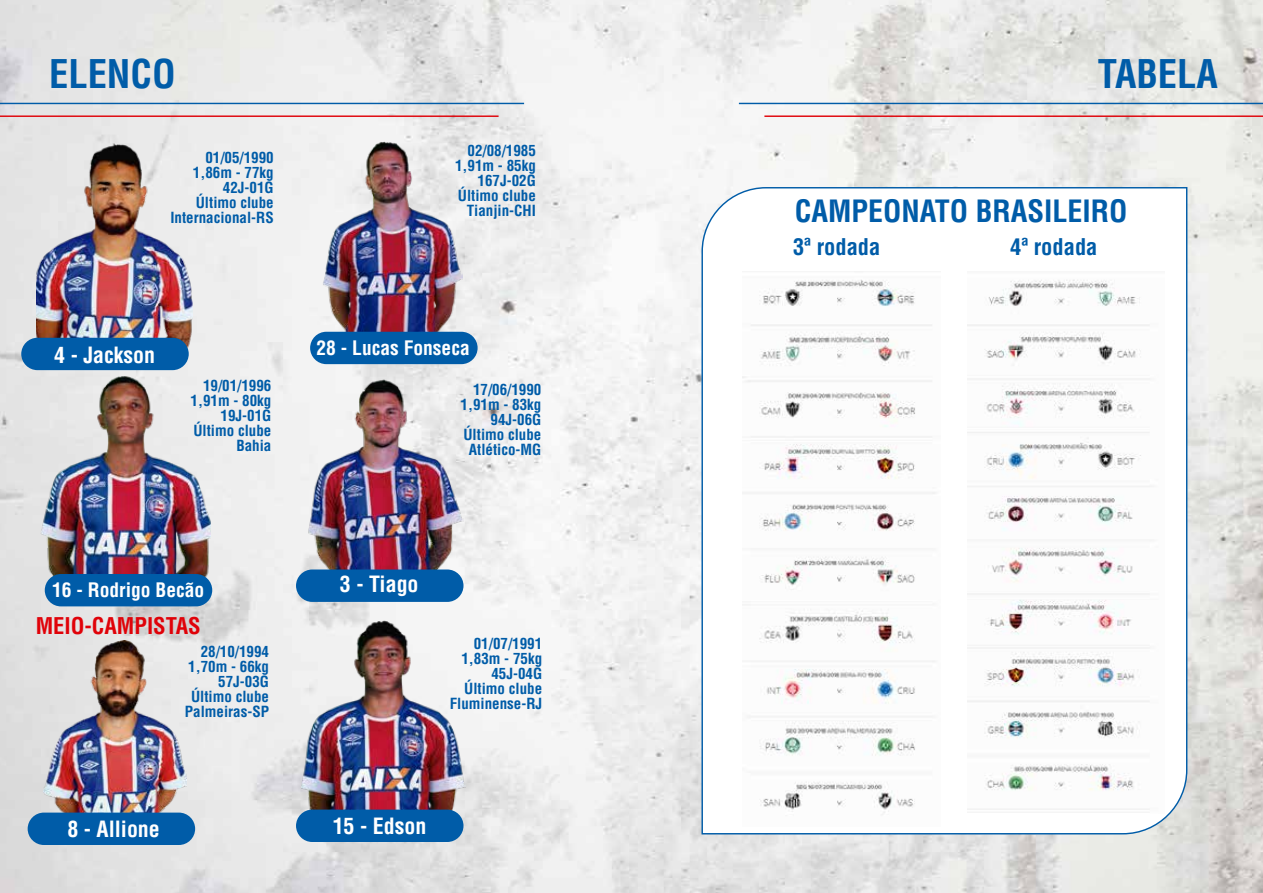
<style>
.page{position:relative;width:1263px;height:893px;background:#fff}
.page>*{position:absolute;margin:0;border:0;box-sizing:border-box;transform-origin:0 0}
.t1{font:700 condensed 38.55px "Helvetica LT Std";color:#005ca8}
.t2{font:700 condensed 30px "Helvetica LT Std";color:#005ca8}
.t3{font:700 condensed 22.5px "Helvetica LT Std";color:#005ca8}
.t4{font:700 condensed 22.5px "Helvetica LT Std";color:#e00209}
.t5{font:700 condensed 21.9px "Helvetica LT Std";color:#fff}
.t6{font:700 condensed 19.5px "Helvetica LT Std";color:#fff}
.t7{font:700 condensed 15px/15px "Helvetica LT Std";color:#005ca8;text-align:right}
</style>
<div class="page">
<img style="left:0;top:0;width:1263px;height:893px">
<hr style="left:0;top:115px;width:499px;height:2px;background:#e00209">
<hr style="left:764px;top:115px;width:499px;height:2px;background:#e00209">
<hr style="left:0;top:103px;width:524px;height:1px;background:#005ca8">
<hr style="left:739px;top:103px;width:524px;height:1px;background:#005ca8">
<svg style="left:701px;top:186px;width:487px;height:649px"></svg>
<img style="left:322px;top:142px;width:140px;height:190px">
<img style="left:39px;top:376px;width:172px;height:219px">
<div style="left:45px;top:574px;width:167px;height:32px;background:#005ca8;border-radius:16px"></div>
<div style="left:310px;top:332px;width:168px;height:32px;background:#005ca8;border-radius:16px"></div>
<img style="left:305px;top:376px;width:159px;height:214px">
<img style="left:43px;top:640px;width:144px;height:175px">
<div style="left:28px;top:813px;width:167px;height:32px;background:#005ca8;border-radius:16px"></div>
<div style="left:296px;top:569px;width:167px;height:33px;background:#005ca8;border-radius:16px"></div>
<img style="left:300px;top:619px;width:166px;height:213px">
<div style="left:296px;top:810px;width:167px;height:32px;background:#005ca8;border-radius:16px"></div>
<img style="left:37px;top:143px;width:156px;height:211px">
<div style="left:21px;top:338px;width:168px;height:32px;background:#005ca8;border-radius:16px"></div>
<img style="left:742px;top:271px;width:199px;height:555px">
<img style="left:968px;top:271px;width:196px;height:542px">
<h1 class="t1" style="left:49px;top:50px;width:128px">ELENCO</h1>
<h1 class="t1" style="left:1098px;top:50px;width:122px">TABELA</h1>
<p class="t7" style="left:170px;top:150px;width:105px">01/05/1990<br>1,86m - 77kg<br>42J-01G<br>Último clube<br>Internacional-RS</p>
<p class="t7" style="left:455px;top:143px;width:82px">02/08/1985<br>1,91m - 85kg<br>167J-02G<br>Último clube<br>Tianjin-CHI</p>
<h3 class="t5" style="left:54px;top:341px;width:102px">4 - Jackson</h3>
<p class="t7" style="left:191px;top:378px;width:82px">19/01/1996<br>1,91m - 80kg<br>19J-01G<br>Último clube<br>Bahia</p>
<h3 class="t6" style="left:317px;top:336px;width:155px">28 - Lucas Fonseca</h3>
<p class="t7" style="left:461px;top:382px;width:82px">17/06/1990<br>1,91m - 83kg<br>94J-06G<br>Último clube<br>Atlético-MG</p>
<h3 class="t6" style="left:52px;top:577px;width:154px">16 - Rodrigo Becão</h3>
<h3 class="t4" style="left:36px;top:611px;width:167px">MEIO-CAMPISTAS</h3>
<p class="t7" style="left:185px;top:644px;width:86px">28/10/1994<br>1,70m - 66kg<br>57J-03G<br>Último clube<br>Palmeiras-SP</p>
<h3 class="t5" style="left:67px;top:815px;width:94px">8 - Allione</h3>
<h3 class="t5" style="left:340px;top:570px;width:80px">3 - Tiago</h3>
<p class="t7" style="left:450px;top:635px;width:94px">01/07/1991<br>1,83m - 75kg<br>45J-04G<br>Último clube<br>Fluminense-RJ</p>
<h3 class="t5" style="left:333px;top:812px;width:95px">15 - Edson</h3>
<h2 class="t2" style="left:795px;top:192px;width:334px">CAMPEONATO BRASILEIRO</h2>
<h3 class="t3" style="left:793px;top:232px;width:89px">3ª rodada</h3>
<h3 class="t3" style="left:1010px;top:232px;width:89px">4ª rodada</h3>
</div>
